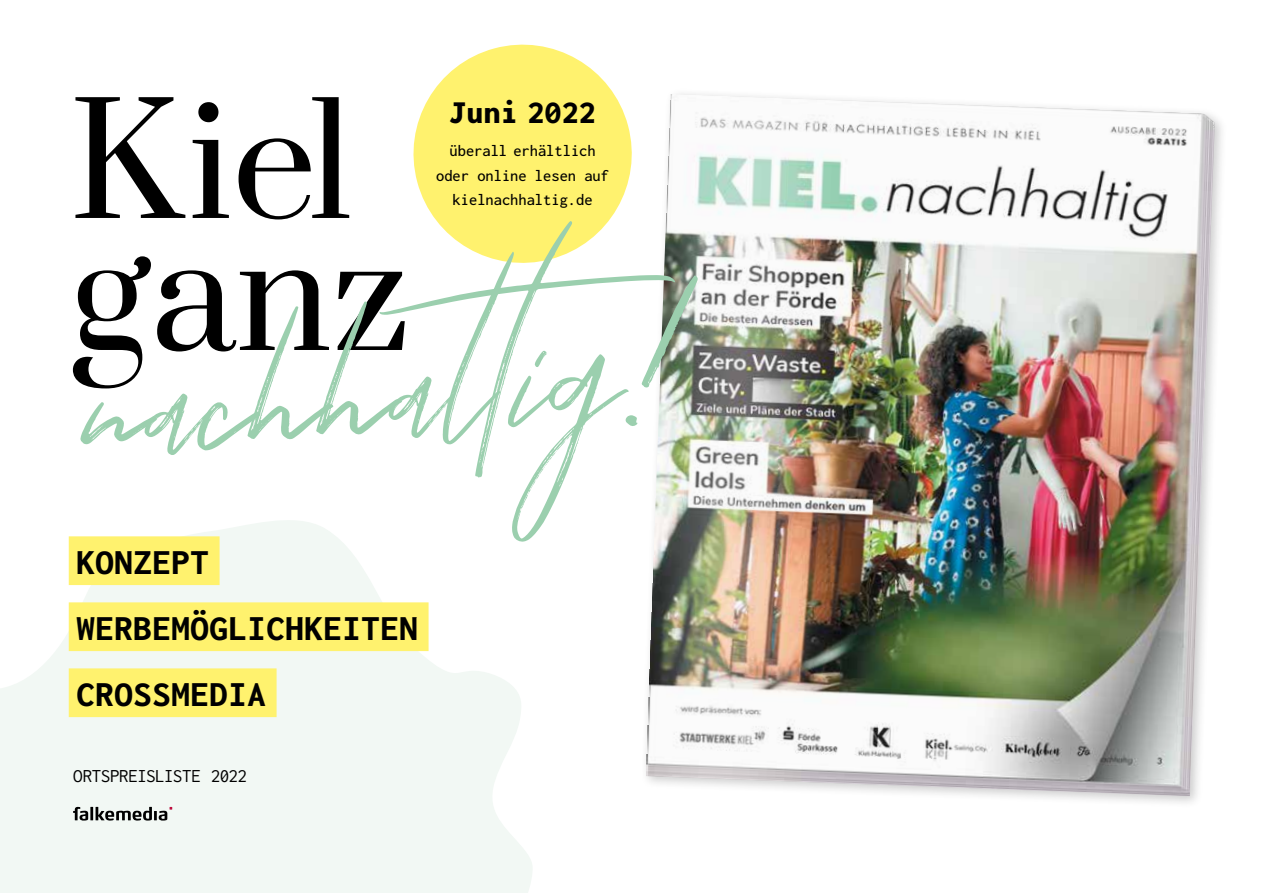
<style>
.page{position:relative;width:1263px;height:893px;background:#fff}
.page>*{position:absolute;margin:0;border:0;box-sizing:border-box;transform-origin:0 0}
.t1{font:172.2px "Tuesday Night";color:#9bcfae}
.t2{font:151.05px "Prata";color:#000}
.t3{font:36.6px/66px "Inconsolata";letter-spacing:.02em;color:#000}
.t4{font:33px "Inconsolata";letter-spacing:.02em;color:#000}
.t5{font:19.2px "Inconsolata";letter-spacing:-.03em;color:#000}
.t6{font:16.5px/24.5px "Inconsolata";color:#000;text-align:center}
</style>
<div class="page">
<img style="left:646px;top:94px;width:569px;height:702px">
<svg style="left:413px;top:44px;width:219px;height:219px;fill:#fff26e"></svg>
<svg style="left:0;top:520px;width:532px;height:373px;fill:#f2f8f4"></svg>
<svg style="left:73px;top:807px;width:99px;height:14px"></svg>
<div style="left:69px;top:536px;width:151px;height:49px;background:#fff26e"></div>
<div style="left:69px;top:602px;width:360px;height:49px;background:#fff26e"></div>
<div style="left:69px;top:668px;width:208px;height:49px;background:#fff26e"></div>
<h2 class="t2" style="left:69px;top:37px;width:284px">Kiel</h2>
<h3 class="t4" style="left:449px;top:90px;width:148px">Juni 2022</h3>
<p class="t6" style="left:436px;top:139px;width:174px">überall erhältlich oder online lesen auf</p>
<p class="t6" style="left:453px;top:188px;width:141px">kielnachhaltig.de</p>
<h1 class="t1" style="left:69px;top:305px;width:631px;rotate:-4deg">nachhaltig!</h1>
<h3 class="t3" style="left:77px;top:530px;width:343px">KONZEPT<br>WERBEMÖGLICHKEITEN<br>CROSSMEDIA</h3>
<h2 class="t2" style="left:69px;top:169px;width:342px">ganz</h2>
<p class="t5" style="left:73px;top:763px;width:175px">ORTSPREISLISTE 2022</p>
</div>
